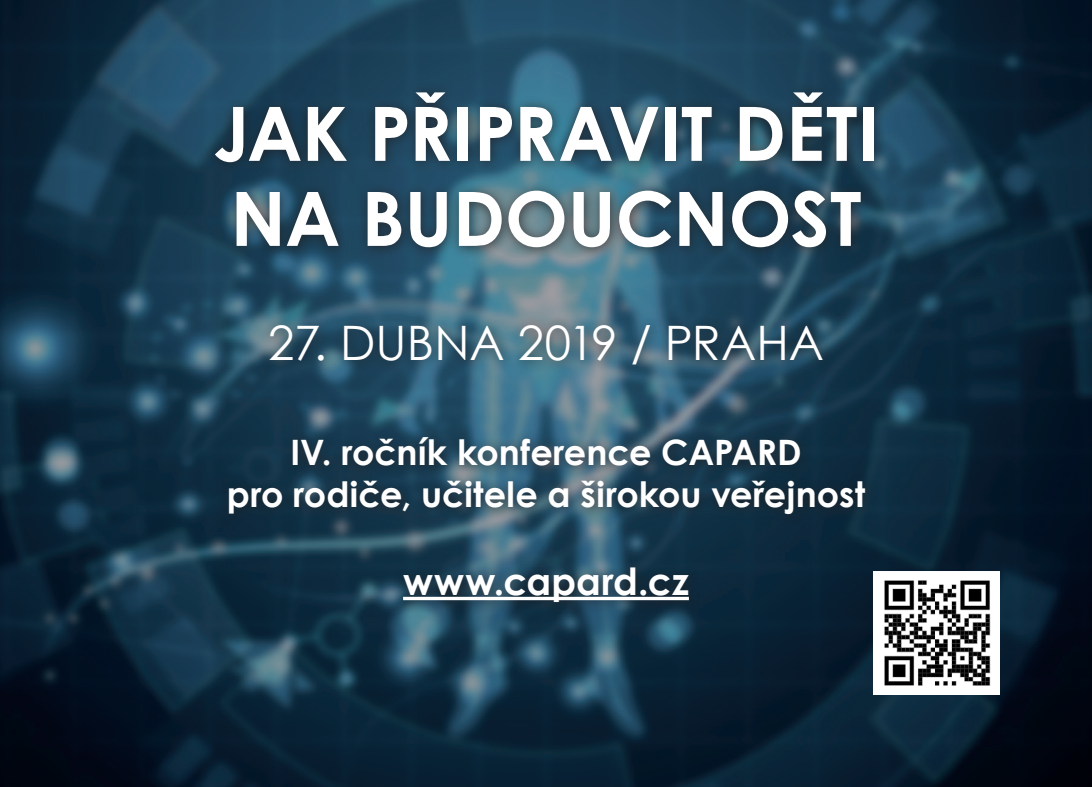
<style>
.page{position:relative;width:1092px;height:787px;background:#fff}
.page>*{position:absolute;margin:0;border:0;box-sizing:border-box;transform-origin:0 0}
.t1{font:700 75px/85px "Century Gothic";letter-spacing:-.005em;color:#fff}
.t2{font:47.5px "Century Gothic";color:#fff}
.t3{font:700 37.5px "Century Gothic";letter-spacing:.005em;color:#fff}
.t4{font:700 35px/42px "Century Gothic";color:#fff;text-align:center}
</style>
<div class="page">
<img style="left:0;top:0;width:1091px;height:787px">
<img style="left:873px;top:571px;width:126px;height:123px">
<div style="left:206px;top:82px;width:679px;height:532px;background:#231f20;opacity:.75"></div>
<hr style="left:403px;top:597px;width:285px;height:3px;background:#fff">
<p class="t1" style="left:213px;top:88px;width:666px">JAK PŘIPRAVIT DĚTI<br>NA BUDOUCNOST</p>
<p class="t2" style="left:268px;top:309px;width:557px">27. DUBNA 2019 / PRAHA</p>
<p class="t4" style="left:227px;top:430px;width:640px">IV. ročník konference CAPARD<br>pro rodiče, učitele a širokou veřejnost</p>
<p class="t3" style="left:403px;top:553px;width:287px">www.capard.cz</p>
</div>
